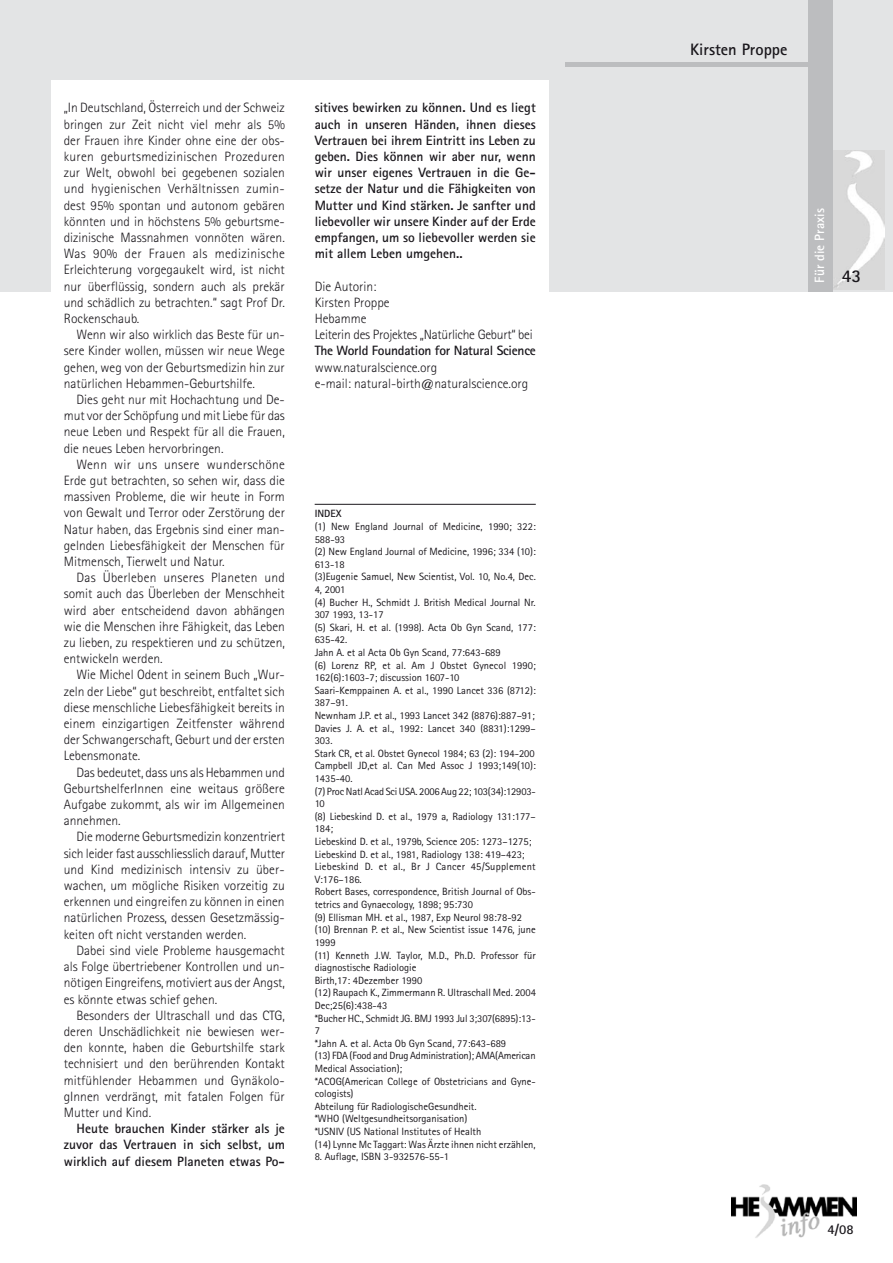
<style>
.page{position:relative;width:893px;height:1263px;background:#fff}
.page>*{position:absolute;margin:0;border:0;box-sizing:border-box;transform-origin:0 0}
.t1{font:700 18px "Rotis Sans Serif";color:#1a171c}
.Kolumnentitel_rechts{font:700 16.5px "Rotis Sans Serif";color:#1a171c}
.Fließtext{font:300 13.5px/16.2px "Rotis Sans Serif";color:#1a171c;text-align:justify}
.Fließtext-2{font:700 13.5px/16.2px "Rotis Sans Serif";color:#1a171c;text-align:justify}
.Fließtext-3{font:300 13.5px "Rotis Sans Serif";letter-spacing:-.02em;color:#1a171c}
.Fließtext-4{font:700 13.5px "Rotis Sans Serif";letter-spacing:-.02em;color:#1a171c}
.Kolumne_2_hochgestel{font:700 13.5px "Rotis Sans Serif";color:#fff}
.Literaturliste{font:10.5px/12.6px "Rotis Sans Serif";color:#1a171c}
.Literaturliste-2{font:10.5px/12.6px "Rotis Sans Serif";letter-spacing:.02em;color:#1a171c}
.Literaturliste_Head{font:700 10.5px "Rotis Sans Serif";color:#1a171c}
</style>
<div class="page">
<div style="left:0;top:0;width:893px;height:291px;background:#e3e4e5"></div>
<img style="left:834px;top:151px;width:50px;height:139px">
<div style="left:808px;top:0;width:25px;height:291px;background:#bcbdbf"></div>
<img style="left:732px;top:1184px;width:125px;height:54px">
<div style="left:51px;top:80px;width:498px;height:243px;background:#fff"></div>
<hr style="left:566px;top:63px;width:242px;height:4px;background:#bcbdbf">
<hr style="left:315px;top:504px;width:221px;height:1px;background:#1a171c">
<p class="Fließtext" style="left:64px;top:100px;width:223px">„In Deutschland, Österreich und der Schweiz bringen zur Zeit nicht viel mehr als 5% der Frauen ihre Kinder ohne eine der obs&shy;kuren geburtsmedizinischen Prozeduren zur Welt, obwohl bei gegebenen sozialen und hygienischen Verhältnissen zumin&shy;dest 95% spontan und autonom gebären könnten und in höchstens 5% geburtsme&shy;dizinische Massnahmen vonnöten wären.<br>Was 90% der Frauen als medizinische Erleichterung vorgegaukelt wird, ist nicht nur überflüssig, sondern auch als prekär und schädlich zu betrachten.“ sagt Prof Dr.<br>Rockenschaub.</p>
<p class="Fließtext" style="left:64px;top:327px;width:223px;text-indent:13px">Wenn wir also wirklich das Beste für un&shy;sere Kinder wollen, müssen wir neue Wege gehen, weg von der Geburtsmedizin hin zur natürlichen Hebammen-Geburtshilfe.</p>
<p class="Fließtext" style="left:64px;top:391px;width:223px;text-indent:13px">Dies geht nur mit Hochachtung und De&shy;mut vor der Schöpfung und mit Liebe für das neue Leben und Respekt für all die Frauen, die neues Leben hervorbringen.</p>
<p class="Fließtext" style="left:64px;top:456px;width:223px;text-indent:13px">Wenn wir uns unsere wunderschöne Erde gut betrachten, so sehen wir, dass die massiven Probleme, die wir heute in Form von Gewalt und Terror oder Zerstörung der Natur haben, das Ergebnis sind einer man&shy;gelnden Liebesfähigkeit der Menschen für Mitmensch, Tierwelt und Natur.</p>
<p class="Fließtext" style="left:64px;top:570px;width:223px;text-indent:13px">Das Überleben unseres Planeten und somit auch das Überleben der Menschheit wird aber entscheidend davon abhängen wie die Menschen ihre Fähigkeit, das Leben zu lieben, zu respektieren und zu schützen, entwickeln werden.</p>
<p class="Fließtext" style="left:64px;top:667px;width:223px;text-indent:13px">Wie Michel Odent in seinem Buch „Wur&shy;zeln der Liebe“ gut beschreibt, entfaltet sich diese menschliche Liebesfähigkeit bereits in einem einzigartigen Zeitfenster während der Schwangerschaft, Geburt und der ersten Lebensmonate.</p>
<p class="Fließtext" style="left:64px;top:764px;width:223px;text-indent:13px">Das bedeutet, dass uns als Hebammen und GeburtshelferInnen eine weitaus größere Aufgabe zukommt, als wir im Allgemeinen annehmen.</p>
<p class="Fließtext" style="left:64px;top:829px;width:223px;text-indent:13px">Die moderne Geburtsmedizin konzentriert sich leider fast ausschliesslich darauf, Mutter und Kind medizinisch intensiv zu über&shy;wachen, um mögliche Risiken vorzeitig zu erkennen und eingreifen zu können in einen natürlichen Prozess, dessen Gesetzmässig&shy;keiten oft nicht verstanden werden.</p>
<p class="Fließtext" style="left:64px;top:942px;width:223px;text-indent:13px">Dabei sind viele Probleme hausgemacht als Folge übertriebener Kontrollen und un&shy;nötigen Eingreifens, motiviert aus der Angst, es könnte etwas schief gehen.</p>
<p class="Fließtext" style="left:64px;top:1007px;width:223px;text-indent:13px">Besonders der Ultraschall und das CTG, deren Unschädlichkeit nie bewiesen wer&shy;den konnte, haben die Geburtshilfe stark technisiert und den berührenden Kontakt mitfühlender Hebammen und Gynäkolo&shy;gInnen verdrängt, mit fatalen Folgen für Mutter und Kind.</p>
<p class="Fließtext-2" style="left:64px;top:1120px;width:223px;text-indent:13px">Heute brauchen Kinder stärker als je zuvor das Vertrauen in sich selbst, um wirklich auf diesem Planeten etwas Po-</p>
<p class="Fließtext-2" style="left:315px;top:99px;width:223px">sitives bewirken zu können. Und es liegt auch in unseren Händen, ihnen dieses Vertrauen bei ihrem Eintritt ins Leben zu geben. Dies können wir aber nur, wenn wir unser eigenes Vertrauen in die Ge&shy;setze der Natur und die Fähigkeiten von Mutter und Kind stärken. Je sanfter und liebevoller wir unsere Kinder auf der Erde empfangen, um so liebevoller werden sie mit allem Leben umgehen..</p>
<p class="Fließtext" style="left:315px;top:278px;width:63px">Die Autorin:</p>
<p class="Fließtext" style="left:315px;top:294px;width:76px">Kirsten Proppe</p>
<p class="Fließtext" style="left:315px;top:310px;width:53px">Hebamme</p>
<p class="Fließtext-3" style="left:315px;top:327px;width:220px">Leiterin des Projektes „Natürliche Geburt“ bei</p>
<p class="Fließtext-4" style="left:315px;top:342px;width:223px">The World Foundation for Natural Science</p>
<p class="Fließtext" style="left:315px;top:359px;width:124px">www.naturalscience.org</p>
<p class="Fließtext" style="left:315px;top:375px;width:215px">e-mail: natural-birth@naturalscience.org</p>
<p class="Literaturliste_Head" style="left:315px;top:507px;width:28px">INDEX</p>
<p class="Literaturliste" style="left:315px;top:520px;width:223px">(1) New England Journal of Medicine, 1990; 322:<br>588-93</p>
<p class="Literaturliste" style="left:315px;top:545px;width:223px">(2) New England Journal of Medicine, 1996; 334 (10):<br>613-18</p>
<p class="Literaturliste" style="left:315px;top:570px;width:223px">(3)Eugenie Samuel, New Scientist, Vol. 10, No.4, Dec.<br>4, 2001</p>
<p class="Literaturliste" style="left:315px;top:596px;width:223px">(4) Bucher H., Schmidt J. British Medical Journal Nr.<br>307 1993, 13-17</p>
<p class="Literaturliste" style="left:315px;top:621px;width:223px">(5) Skari, H. et al. (1998). Acta Ob Gyn Scand, 177:<br>635-42.</p>
<p class="Literaturliste" style="left:315px;top:646px;width:188px">Jahn A. et al Acta Ob Gyn Scand, 77:643-689</p>
<p class="Literaturliste" style="left:315px;top:659px;width:223px">(6) Lorenz RP, et al. Am J Obstet Gynecol 1990;<br>162(6):1603-7; discussion 1607-10</p>
<p class="Literaturliste" style="left:315px;top:684px;width:223px">Saari-Kemppainen A. et al., 1990 Lancet 336 (8712):<br>387–91.</p>
<p class="Literaturliste" style="left:315px;top:709px;width:222px">Newnham J.P. et al., 1993 Lancet 342 (8876):887–91;</p>
<p class="Literaturliste" style="left:315px;top:722px;width:223px">Davies J. A. et al., 1992: Lancet 340 (8831):1299–<br>303.</p>
<p class="Literaturliste" style="left:315px;top:747px;width:222px">Stark CR, et al. Obstet Gynecol 1984; 63 (2): 194-200</p>
<p class="Literaturliste" style="left:315px;top:759px;width:223px">Campbell JD,et al. Can Med Assoc J 1993;149(10):<br>1435-40.</p>
<p class="Literaturliste" style="left:315px;top:785px;width:223px">(7) Proc Natl Acad Sci USA. 2006 Aug 22; 103(34):12903-<br>10</p>
<p class="Literaturliste" style="left:315px;top:810px;width:223px">(8) Liebeskind D. et al., 1979 a, Radiology 131:177–<br>184;</p>
<p class="Literaturliste" style="left:315px;top:835px;width:218px">Liebeskind D. et al., 1979b, Science 205: 1273–1275;</p>
<p class="Literaturliste" style="left:315px;top:848px;width:211px">Liebeskind D. et al., 1981, Radiology 138: 419–423;</p>
<p class="Literaturliste-2" style="left:315px;top:860px;width:222px">Liebeskind D. et al., Br J Cancer 45/Supplement<br>V:176–186.</p>
<p class="Literaturliste" style="left:315px;top:885px;width:223px">Robert Bases, correspondence, British Journal of Obs&shy;tetrics and Gynaecology, 1898; 95:730</p>
<p class="Literaturliste" style="left:315px;top:911px;width:209px">(9) Ellisman MH. et al., 1987, Exp Neurol 98:78-92</p>
<p class="Literaturliste" style="left:315px;top:923px;width:223px">(10) Brennan P. et al., New Scientist issue 1476, june<br>1999</p>
<p class="Literaturliste" style="left:315px;top:948px;width:223px">(11) Kenneth J.W. Taylor, M.D., Ph.D. Professor für diagnostische Radiologie</p>
<p class="Literaturliste" style="left:315px;top:974px;width:109px">Birth,17: 4Dezember 1990</p>
<p class="Literaturliste" style="left:315px;top:986px;width:223px">(12) Raupach K., Zimmermann R. Ultraschall Med. 2004<br>Dec;25(6):438-43</p>
<p class="Literaturliste" style="left:315px;top:1011px;width:222px">*Bucher HC., Schmidt JG. BMJ 1993 Jul 3;307(6895):13-<br>7</p>
<p class="Literaturliste" style="left:315px;top:1037px;width:193px">*Jahn A. et al. Acta Ob Gyn Scand, 77:643-689</p>
<p class="Literaturliste" style="left:315px;top:1049px;width:222px">(13) FDA (Food and Drug Administration); AMA(American<br>Medical Association);</p>
<p class="Literaturliste" style="left:315px;top:1074px;width:223px">*ACOG(American College of Obstetricians and Gyne&shy;cologists)</p>
<p class="Literaturliste" style="left:315px;top:1100px;width:163px">Abteilung für RadiologischeGesundheit.</p>
<p class="Literaturliste" style="left:315px;top:1112px;width:154px">*WHO (Weltgesundheitsorganisation)</p>
<p class="Literaturliste" style="left:315px;top:1125px;width:168px">*USNIV (US National Institutes of Health</p>
<p class="Literaturliste" style="left:315px;top:1137px;width:222px">(14) Lynne Mc Taggart: Was Ärzte ihnen nicht erzählen,</p>
<p class="Literaturliste" style="left:315px;top:1150px;width:136px">8. Auflage, ISBN 3-932576-55-1</p>
<p class="Kolumnentitel_rechts" style="left:690px;top:39px;width:99px">Kirsten Proppe</p>
<p class="Kolumne_2_hochgestel" style="left:811px;top:283px;width:76px;rotate:-90deg">Für die Praxis</p>
<h1 class="t1" style="left:842px;top:265px;width:21px">43</h1>
<p class="Fließtext-2" style="left:828px;top:1221px;width:28px">4/08</p>
</div>
